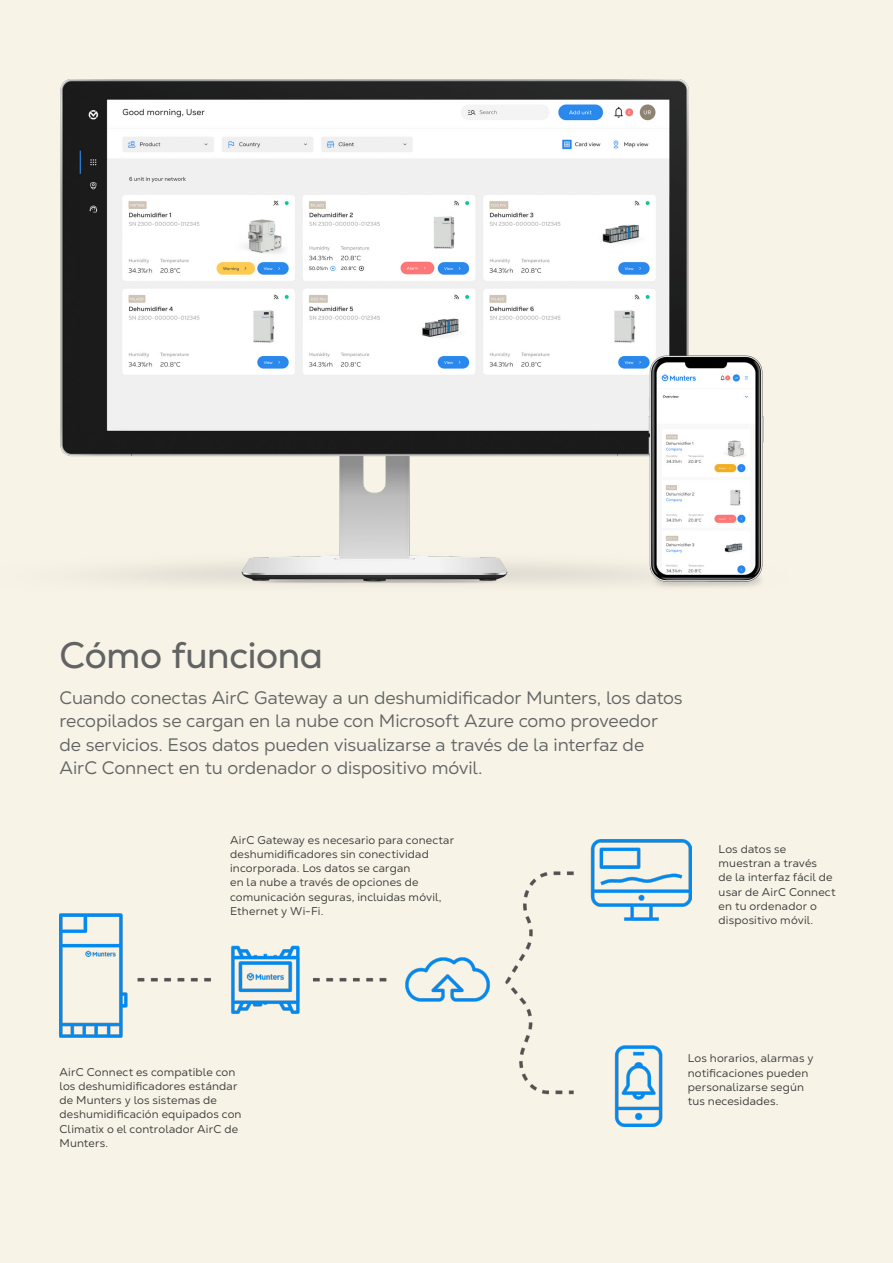
<style>
.page{position:relative;width:893px;height:1263px;background:#f7f3e7}
.page>*{position:absolute;margin:0;border:0;box-sizing:border-box;transform-origin:0 0}
.t1{font:36.75px "Nexa";letter-spacing:-.005em;color:#626463}
.t2{font:18px/23.2px "Nexa Text";letter-spacing:-.005em;color:#626463}
.t3{font:11.25px/14.2px "Nexa Text";letter-spacing:.015em;color:#383937}
</style>
<div class="page">
<img style="left:60px;top:79px;width:704px;height:508px">
<img style="left:60px;top:840px;width:632px;height:287px">
<h1 class="t1" style="left:60px;top:632px;width:265px">Cómo funciona</h1>
<p class="t2" style="left:60px;top:686px;width:625px">Cuando conectas AirC Gateway a un deshumidificador Munters, los datos recopilados se cargan en la nube con Microsoft Azure como proveedor de servicios. Esos datos pueden visualizarse a través de la interfaz de AirC Connect en tu ordenador o dispositivo móvil.</p>
<p class="t3" style="left:230px;top:832px;width:225px">AirC Gateway es necesario para conectar deshumidificadores sin conectividad incorporada. Los datos se cargan<br>en la nube a través de opciones de comunicación seguras, incluidas móvil, Ethernet y Wi-Fi.</p>
<p class="t3" style="left:719px;top:842px;width:118px">Los datos se muestran a través<br>de la interfaz fácil de usar de AirC Connect en tu ordenador o dispositivo móvil.</p>
<p class="t3" style="left:60px;top:1064px;width:184px">AirC Connect es compatible con los deshumidificadores estándar de Munters y los sistemas de deshumidificación equipados con<br>Climatix o el controlador AirC de<br>Munters.</p>
<p class="t3" style="left:688px;top:1051px;width:127px">Los horarios, alarmas y notificaciones pueden personalizarse según tus necesidades.</p>
</div>
